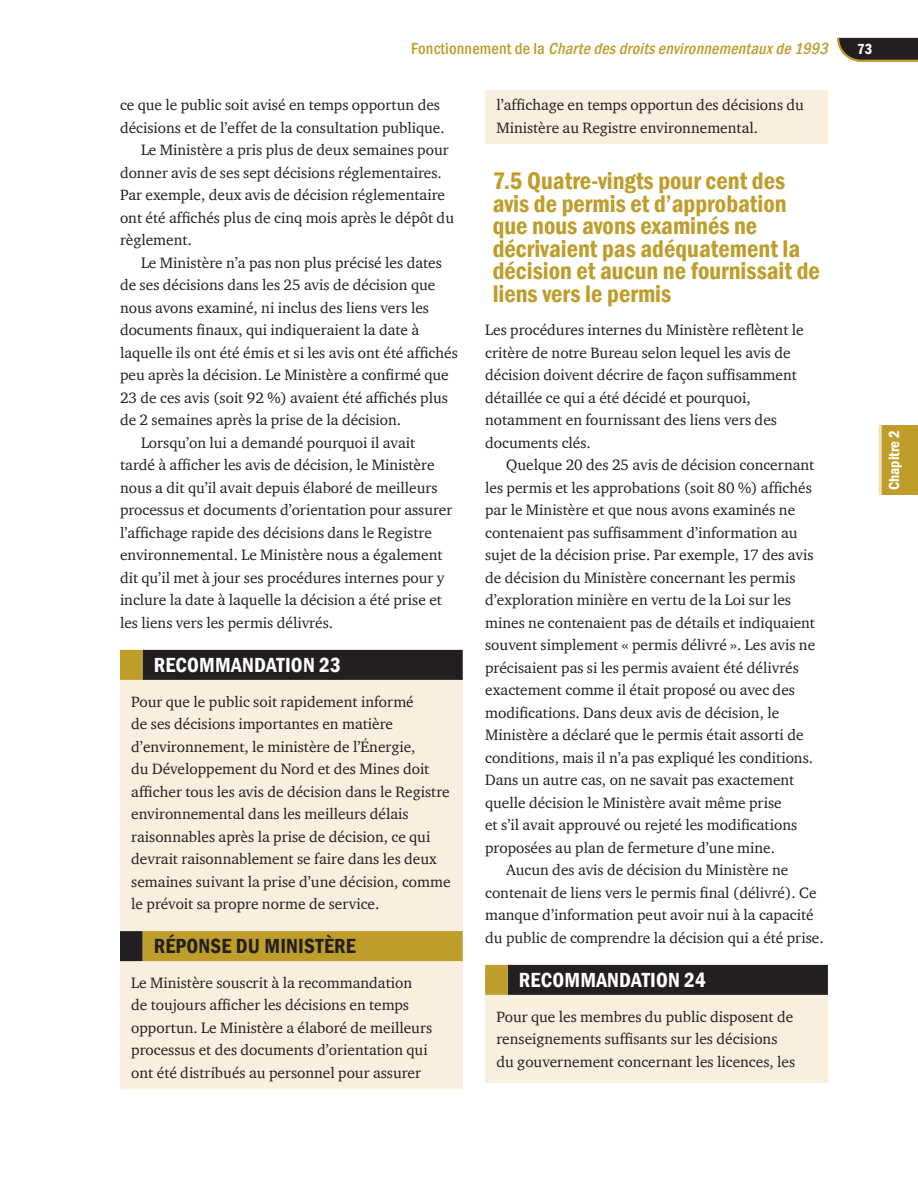
<style>
.page{position:relative;width:918px;height:1188px;background:#fff}
.page>*{position:absolute;margin:0;border:0;box-sizing:border-box;transform-origin:0 0}
.t1{font:600 condensed 24.75px/22.5px "Franklin Gothic";color:#be9d2a}
.t2{font:600 condensed 21px "Franklin Gothic";letter-spacing:.01em;color:#fff}
.t3{font:600 condensed 21px "Franklin Gothic";letter-spacing:.01em;color:#231f20}
.t4{font:italic 500 condensed 16.5px "Franklin Gothic";color:#be9d2a}
.t5{font:15.3px/22.5px "Charter ITC";color:#231f20}
.t6{font:600 condensed 15px "Franklin Gothic";color:#fff}
.s1{font-style:normal}
</style>
<div class="page">
<svg style="left:836px;top:38px;width:82px;height:24px"></svg>
<div style="left:881px;top:425px;width:37px;height:70px;background:#be9d2a"></div>
<hr style="left:879px;top:425px;width:3px;height:70px;background:#f2e0c0">
<div style="left:485px;top:976px;width:343px;height:107px;background:#faefdf"></div>
<div style="left:485px;top:90px;width:343px;height:54px;background:#faefdf"></div>
<div style="left:120px;top:673px;width:343px;height:416px;background:#faefdf"></div>
<div style="left:142px;top:650px;width:321px;height:30px;background:#231f20"></div>
<div style="left:120px;top:650px;width:22px;height:30px;background:#be9d2a"></div>
<div style="left:142px;top:931px;width:321px;height:30px;background:#be9d2a"></div>
<div style="left:120px;top:931px;width:22px;height:30px;background:#231f20"></div>
<div style="left:508px;top:965px;width:320px;height:30px;background:#231f20"></div>
<div style="left:485px;top:965px;width:23px;height:30px;background:#be9d2a"></div>
<p class="t4" style="left:411px;top:38px;width:423px"><span class="s1">F o n c t i o n n e m e n t d e l a</span> Chartedesdroitsenvironnementauxde1993</p>
<p class="t6" style="left:857px;top:39px;width:17px">73</p>
<p class="t5" style="left:120px;top:93px;width:322px">ce que le public soit avisé en temps opportun des</p>
<p class="t5" style="left:120px;top:116px;width:326px">décisions et de l’effet de la consultation publique.</p>
<p class="t5" style="left:141px;top:138px;width:309px">Le Ministère a pris plus de deux semaines pour</p>
<p class="t5" style="left:120px;top:161px;width:323px">donner avis de ses sept décisions réglementaires.</p>
<p class="t5" style="left:120px;top:183px;width:327px">Par exemple, deux avis de décision réglementaire</p>
<p class="t5" style="left:120px;top:206px;width:336px">ont été affichés plus de cinq mois après le dépôt du</p>
<p class="t5" style="left:120px;top:228px;width:73px">règlement.</p>
<p class="t5" style="left:141px;top:251px;width:302px">Le Ministère n’a pas non plus précisé les dates</p>
<p class="t5" style="left:120px;top:273px;width:317px">de ses décisions dans les 25 avis de décision que</p>
<p class="t5" style="left:120px;top:296px;width:311px">nous avons examiné, ni inclus des liens vers les</p>
<p class="t5" style="left:120px;top:318px;width:301px">documents finaux, qui indiqueraient la date à</p>
<p class="t5" style="left:120px;top:341px;width:339px">laquelle ils ont été émis et si les avis ont été affichés</p>
<p class="t5" style="left:120px;top:363px;width:330px">peu après la décision. Le Ministère a confirmé que</p>
<p class="t5" style="left:120px;top:386px;width:329px">23 de ces avis (soit 92 %) avaient été affichés plus</p>
<p class="t5" style="left:120px;top:408px;width:283px">de 2 semaines après la prise de la décision.</p>
<p class="t5" style="left:141px;top:431px;width:276px">Lorsqu’on lui a demandé pourquoi il avait</p>
<p class="t5" style="left:120px;top:453px;width:316px">tardé à afficher les avis de décision, le Ministère</p>
<p class="t5" style="left:120px;top:476px;width:319px">nous a dit qu’il avait depuis élaboré de meilleurs</p>
<p class="t5" style="left:120px;top:498px;width:334px">processus et documents d’orientation pour assurer</p>
<p class="t5" style="left:120px;top:521px;width:313px">l’affichage rapide des décisions dans le Registre</p>
<p class="t5" style="left:120px;top:543px;width:324px">environnemental. Le Ministère nous a également</p>
<p class="t5" style="left:120px;top:566px;width:326px">dit qu’il met à jour ses procédures internes pour y</p>
<p class="t5" style="left:120px;top:588px;width:323px">inclure la date à laquelle la décision a été prise et</p>
<p class="t5" style="left:120px;top:611px;width:215px">les liens vers les permis délivrés.</p>
<h2 class="t2" style="left:154px;top:651px;width:189px">RECOMMANDATION 23</h2>
<p class="t5" style="left:131px;top:690px;width:321px">Pour que le public soit rapidement informé<br>de ses décisions importantes en matière d’environnement, le ministère de l’Énergie,<br>du Développement du Nord et des Mines doit afficher tous les avis de décision dans le Registre environnemental dans les meilleurs délais raisonnables après la prise de décision, ce qui devrait raisonnablement se faire dans les deux semaines suivant la prise d’une décision, comme le prévoit sa propre norme de service.</p>
<h2 class="t3" style="left:154px;top:932px;width:204px">RÉPONSE DU MINISTÈRE</h2>
<p class="t5" style="left:131px;top:971px;width:302px">Le Ministère souscrit à la recommandation de toujours afficher les décisions en temps opportun. Le Ministère a élaboré de meilleurs processus et des documents d’orientation qui ont été distribués au personnel pour assurer</p>
<p class="t5" style="left:496px;top:93px;width:309px">l’affichage en temps opportun des décisions du<br>Ministère au Registre environnemental.</p>
<h1 class="t1" style="left:493px;top:169px;width:329px">7.5 Quatre-vingts pour cent des avis de permis et d’approbation que nous avons examinés ne décrivaient pas adéquatement la décision et aucun ne fournissait de liens vers le permis</h1>
<p class="t5" style="left:485px;top:318px;width:320px">Les procédures internes du Ministère reflètent le critère de notre Bureau selon lequel les avis de décision doivent décrire de façon suffisamment détaillée ce qui a été décidé et pourquoi, notamment en fournissant des liens vers des documents clés.</p>
<p class="t5" style="left:506px;top:453px;width:310px">Quelque 20 des 25 avis de décision concernant</p>
<p class="t5" style="left:485px;top:476px;width:328px">les permis et les approbations (soit 80 %) affichés</p>
<p class="t5" style="left:485px;top:498px;width:312px">par le Ministère et que nous avons examinés ne</p>
<p class="t5" style="left:485px;top:521px;width:314px">contenaient pas suffisamment d’information au</p>
<p class="t5" style="left:485px;top:543px;width:330px">sujet de la décision prise. Par exemple, 17 des avis</p>
<p class="t5" style="left:485px;top:566px;width:312px">de décision du Ministère concernant les permis</p>
<p class="t5" style="left:485px;top:588px;width:307px">d’exploration minière en vertu de la Loi sur les</p>
<p class="t5" style="left:485px;top:611px;width:331px">mines ne contenaient pas de détails et indiquaient</p>
<p class="t5" style="left:485px;top:633px;width:332px">souvent simplement « permis délivré ». Les avis ne</p>
<p class="t5" style="left:485px;top:656px;width:315px">précisaient pas si les permis avaient été délivrés</p>
<p class="t5" style="left:485px;top:678px;width:311px">exactement comme il était proposé ou avec des</p>
<p class="t5" style="left:485px;top:701px;width:296px">modifications. Dans deux avis de décision, le</p>
<p class="t5" style="left:485px;top:723px;width:320px">Ministère a déclaré que le permis était assorti de</p>
<p class="t5" style="left:485px;top:746px;width:329px">conditions, mais il n’a pas expliqué les conditions.</p>
<p class="t5" style="left:485px;top:768px;width:311px">Dans un autre cas, on ne savait pas exactement</p>
<p class="t5" style="left:485px;top:791px;width:298px">quelle décision le Ministère avait même prise</p>
<p class="t5" style="left:485px;top:813px;width:314px">et s’il avait approuvé ou rejeté les modifications</p>
<p class="t5" style="left:485px;top:836px;width:291px">proposées au plan de fermeture d’une mine.</p>
<p class="t5" style="left:506px;top:858px;width:284px">Aucun des avis de décision du Ministère ne</p>
<p class="t5" style="left:485px;top:881px;width:333px">contenait de liens vers le permis final (délivré). Ce</p>
<p class="t5" style="left:485px;top:903px;width:330px">manque d’information peut avoir nui à la capacité</p>
<p class="t5" style="left:485px;top:926px;width:340px">du public de comprendre la décision qui a été prise.</p>
<h2 class="t2" style="left:519px;top:966px;width:188px">RECOMMANDATION 24</h2>
<p class="t5" style="left:496px;top:1005px;width:300px">Pour que les membres du public disposent de renseignements suffisants sur les décisions du gouvernement concernant les licences, les</p>
<p class="t6" style="left:884px;top:490px;width:61px;rotate:-90deg">Chapitre 2</p>
</div>
